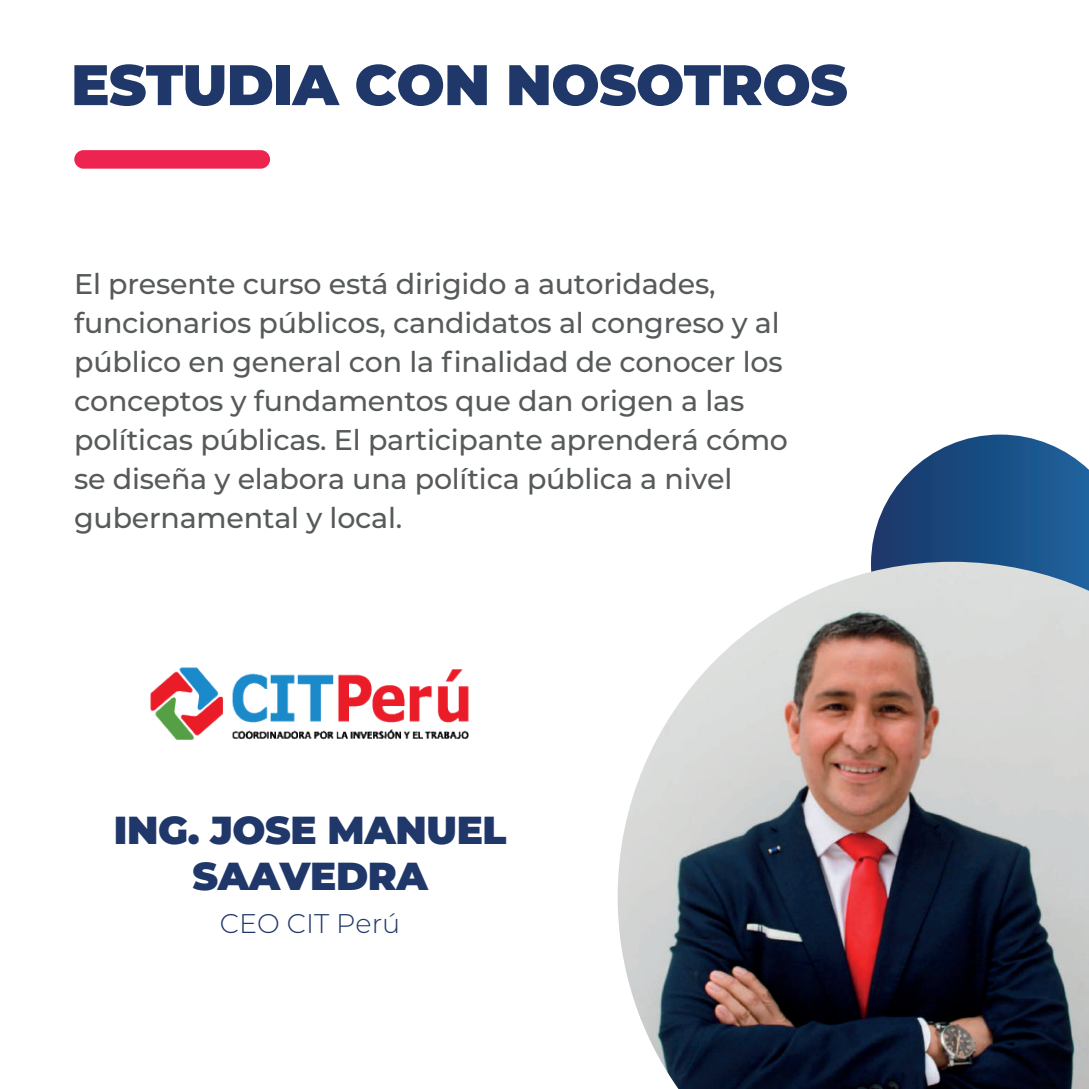
<style>
.page{position:relative;width:1089px;height:1089px;background:#fff}
.page>*{position:absolute;margin:0;border:0;box-sizing:border-box;transform-origin:0 0}
.t1{font:900 57px "Montserrat";letter-spacing:-.01em;color:#1f3769}
.t2{font:900 39px/46.8px "Montserrat";letter-spacing:-.01em;color:#1f3769;text-align:center}
.t3{font:500 28.5px/39px "Montserrat";letter-spacing:-.01em;color:#575a5b}
.t4{font:300 27px "Montserrat";color:#1f3769}
</style>
<div class="page">
<svg style="left:871px;top:434px;width:218px;height:128px"></svg>
<img style="left:617px;top:562px;width:472px;height:527px">
<div style="left:74px;top:150px;width:196px;height:19px;background:#ed244f;border-radius:9px"></div>
<img style="left:150px;top:667px;width:319px;height:73px">
<h1 class="t1" style="left:71px;top:42px;width:778px">ESTUDIA CON NOSOTROS</h1>
<p class="t3" style="left:74px;top:263px;width:715px">El presente curso está dirigido a autoridades, funcionarios públicos, candidatos al congreso y al público en general con la finalidad de conocer los conceptos y fundamentos que dan origen a las políticas públicas. El participante aprenderá cómo se diseña y elabora una política pública a nivel gubernamental y local.</p>
<h2 class="t2" style="left:114px;top:804px;width:394px">ING. JOSE MANUEL<br>SAAVEDRA</h2>
<p class="t4" style="left:220px;top:905px;width:182px">CEO CIT Perú</p>
</div>
